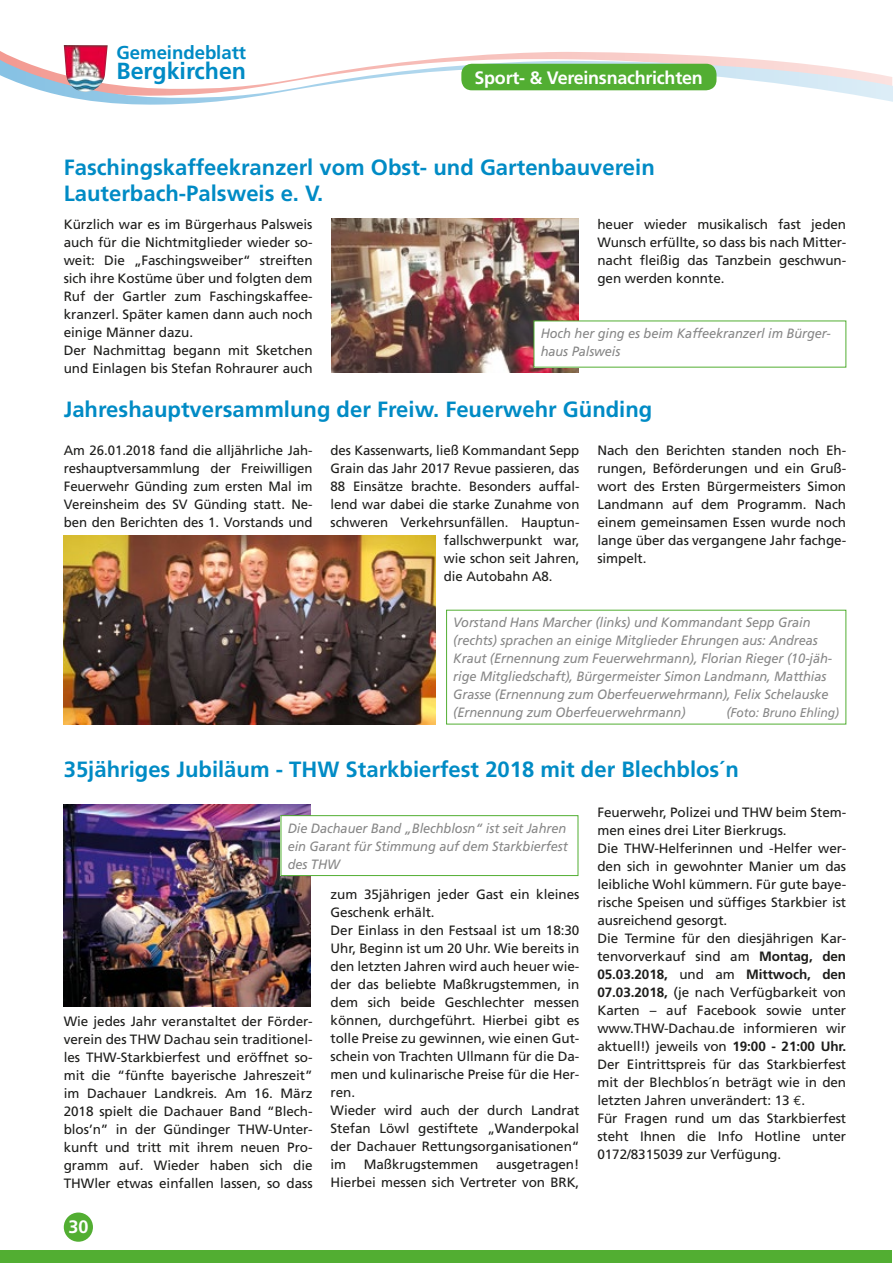
<style>
.page{position:relative;width:893px;height:1263px;background:#fff}
.page>*{position:absolute;margin:0;border:0;box-sizing:border-box;transform-origin:0 0}
.t1{font:700 23.25px "Frutiger";color:#008bc5}
.t2{font:700 22.05px/26.2px "Frutiger";color:#008bc5}
.t3{font:700 18.6px "Frutiger";letter-spacing:-.005em;color:#008bc5}
.t4{font:700 18px "Frutiger";letter-spacing:-.015em;color:#fff}
.t5{font:13.5px/18px "Frutiger";letter-spacing:-.005em;color:#1d1d1b;text-align:justify}
.t6{font:italic 13.5px/18px "Frutiger";letter-spacing:-.005em;color:#878787;scale:.95 1}
.t7{font:italic 12.75px "Frutiger";letter-spacing:-.005em;color:#878787;scale:.95 1}
.s1{font-size:13.5px}
.s2{font-weight:700}
.s3{font-family:"Euro Mono"}
</style>
<div class="page">
<svg style="left:0;top:53px;width:893px;height:52px"></svg>
<div style="left:461px;top:64px;width:255px;height:26px;background:#52ae32;border-radius:11px"></div>
<div style="left:0;top:1250px;width:891px;height:13px;background:#52ae32"></div>
<div style="left:64px;top:1212px;width:29px;height:30px;background:#52ae32;border-radius:50%"></div>
<img style="left:64px;top:45px;width:44px;height:49px">
<img style="left:332px;top:218px;width:246px;height:155px">
<img style="left:64px;top:536px;width:371px;height:188px">
<img style="left:64px;top:804px;width:246px;height:203px">
<div style="left:534px;top:321px;width:312px;height:46px;background:#fff"></div>
<div style="left:281px;top:816px;width:297px;height:59px;background:#fff"></div>
<div style="left:281px;top:815px;width:297px;height:61px;border:1px solid #52ae32"></div>
<h3 class="t3" style="left:117px;top:42px;width:131px">Gemeindeblatt</h3>
<h1 class="t1" style="left:117px;top:58px;width:131px">Bergkirchen</h1>
<h3 class="t4" style="left:475px;top:67px;width:230px">Sport- &amp; Vereinsnachrichten</h3>
<h2 class="t2" style="left:64px;top:153px;width:593px">Faschingskaffeekranzerl vom Obst- und Gartenbauverein<br>Lauterbach-Palsweis e. V.</h2>
<p class="t5" style="left:64px;top:215px;width:250px;text-align:left">Kürzlich war es im Bürgerhaus Palsweis auch für die Nichtmitglieder wieder so&shy;weit: Die „Faschingsweiber“ streiften sich ihre Kostüme über und folgten dem Ruf der Gartler zum Faschingskaffee&shy;kranzerl. Später kamen dann auch noch einige Männer dazu.<br>Der Nachmittag begann mit Sketchen und Einlagen bis Stefan Rohraurer auch</p>
<p class="t5" style="left:597px;top:215px;width:250px">heuer wieder musikalisch fast jeden Wunsch erfüllte, so dass bis nach Mitter&shy;nacht fleißig das Tanzbein geschwun&shy;gen werden konnte.</p>
<p class="t6" style="left:541px;top:324px;width:307px">Hoch her ging es beim Kaffeekranzerl im Bürger&shy;haus Palsweis</p>
<h2 class="t2" style="left:64px;top:396px;width:590px">Jahreshauptversammlung der Freiw. Feuerwehr Günding</h2>
<p class="t5" style="left:64px;top:441px;width:250px">Am 26.01.2018 fand die alljährliche Jah&shy;reshauptversammlung der Freiwilligen Feuerwehr Günding zum ersten Mal im Vereinsheim des SV Günding statt. Ne&shy;ben den Berichten des 1. Vorstands und</p>
<p class="t5" style="left:331px;top:441px;width:250px">des Kassenwarts, ließ Kommandant Sepp</p>
<p class="t5" style="left:331px;top:459px;width:250px">Grain das Jahr 2017 Revue passieren, das</p>
<p class="t5" style="left:331px;top:477px;width:250px">88 Einsätze brachte. Besonders auffal-</p>
<p class="t5" style="left:331px;top:495px;width:250px">lend war dabei die starke Zunahme von</p>
<p class="t5" style="left:331px;top:513px;width:250px">schweren Verkehrsunfällen. Hauptun-</p>
<p class="t5" style="left:444px;top:531px;width:137px">fallschwerpunkt war,</p>
<p class="t5" style="left:444px;top:549px;width:137px">wie schon seit Jahren,</p>
<p class="t5" style="left:444px;top:567px;width:110px">die Autobahn A8.</p>
<p class="t5" style="left:597px;top:441px;width:250px">Nach den Berichten standen noch Eh&shy;rungen, Beförderungen und ein Gruß&shy;wort des Ersten Bürgermeisters Simon Landmann auf dem Programm. Nach einem gemeinsamen Essen wurde noch lange über das vergangene Jahr fachge&shy;simpelt.</p>
<p class="t6" style="left:453px;top:614px;width:400px">Vorstand Hans Marcher (links) und Kommandant Sepp Grain (rechts) sprachen an einige Mitglieder Ehrungen aus: Andreas Kraut (Ernennung zum Feuerwehrmann), Florian Rieger (10-jäh&shy;rige Mitgliedschaft), Bürgermeister Simon Landmann, Matthias Grasse (Ernennung zum Oberfeuerwehrmann), Felix Schelauske (Ernennung zum Oberfeuerwehrmann)</p>
<p class="t7" style="left:726px;top:705px;width:120px"><span class="s1">(</span>Foto: Bruno Ehling)</p>
<h2 class="t2" style="left:64px;top:756px;width:677px">35jähriges Jubiläum - THW Starkbierfest 2018 mit der Blechblos´n</h2>
<p class="t6" style="left:288px;top:819px;width:296px;text-align:justify">Die Dachauer Band „Blechblosn“ ist seit Jahren ein Garant für Stimmung auf dem Starkbierfest des THW</p>
<p class="t5" style="left:64px;top:1012px;width:250px">Wie jedes Jahr veranstaltet der Förder&shy;verein des THW Dachau sein traditionel&shy;les THW-Starkbierfest und eröffnet so&shy;mit die “fünfte bayerische Jahreszeit” im Dachauer Landkreis. Am 16. März 2018 spielt die Dachauer Band “Blech&shy;blos’n” in der Gündinger THW-Unter&shy;kunft und tritt mit ihrem neuen Pro&shy;gramm auf. Wieder haben sich die THWler etwas einfallen lassen, so dass</p>
<h3 class="t4" style="left:68px;top:1216px;width:22px">30</h3>
<p class="t5" style="left:331px;top:885px;width:250px;text-align:left">zum 35jährigen jeder Gast ein kleines<br>Geschenk erhält.<br>Der Einlass in den Festsaal ist um 18:30<br>Uhr, Beginn ist um 20 Uhr. Wie bereits in den letzten Jahren wird auch heuer wie&shy;der das beliebte Maßkrugstemmen, in dem sich beide Geschlechter messen können, durchgeführt. Hierbei gibt es tolle Preise zu gewinnen, wie einen Gut&shy;schein von Trachten Ullmann für die Da&shy;men und kulinarische Preise für die Her&shy;ren.<br>Wieder wird auch der durch Landrat<br>Stefan Löwl gestiftete „Wanderpokal der Dachauer Rettungsorganisationen“ im</p>
<p class="t5" style="left:364px;top:1155px;width:116px">Maßkrugstemmen</p>
<p class="t5" style="left:331px;top:1155px;width:250px;text-align:right">ausgetragen!<br>Hierbei messen sich Vertreter von BRK,</p>
<p class="t5" style="left:597px;top:803px;width:250px;text-align:left">Feuerwehr, Polizei und THW beim Stem&shy;men eines drei Liter Bierkrugs.<br>Die THW-Helferinnen und -Helfer wer&shy;den sich in gewohnter Manier um das leibliche Wohl kümmern. Für gute baye&shy;rische Speisen und süffiges Starkbier ist ausreichend gesorgt.<br>Die Termine für den diesjährigen Kar&shy;tenvorverkauf sind am <span class="s2">Montag, den 05.03.2018,</span> und am <span class="s2">Mittwoch, den 07.03.2018,</span> (je nach Verfügbarkeit von Karten – auf Facebook sowie unter www.THW-Dachau.de informieren wir aktuell!) jeweils von <span class="s2">19:00 - 21:00 Uhr.<br></span>Der Eintrittspreis für das Starkbierfest mit der Blechblos´n beträgt wie in den letzten Jahren unverändert: 13 <span class="s3">€</span>.<br>Für Fragen rund um das Starkbierfest steht Ihnen die Info Hotline unter 0172/8315039 zur Verfügung.</p>
</div>
